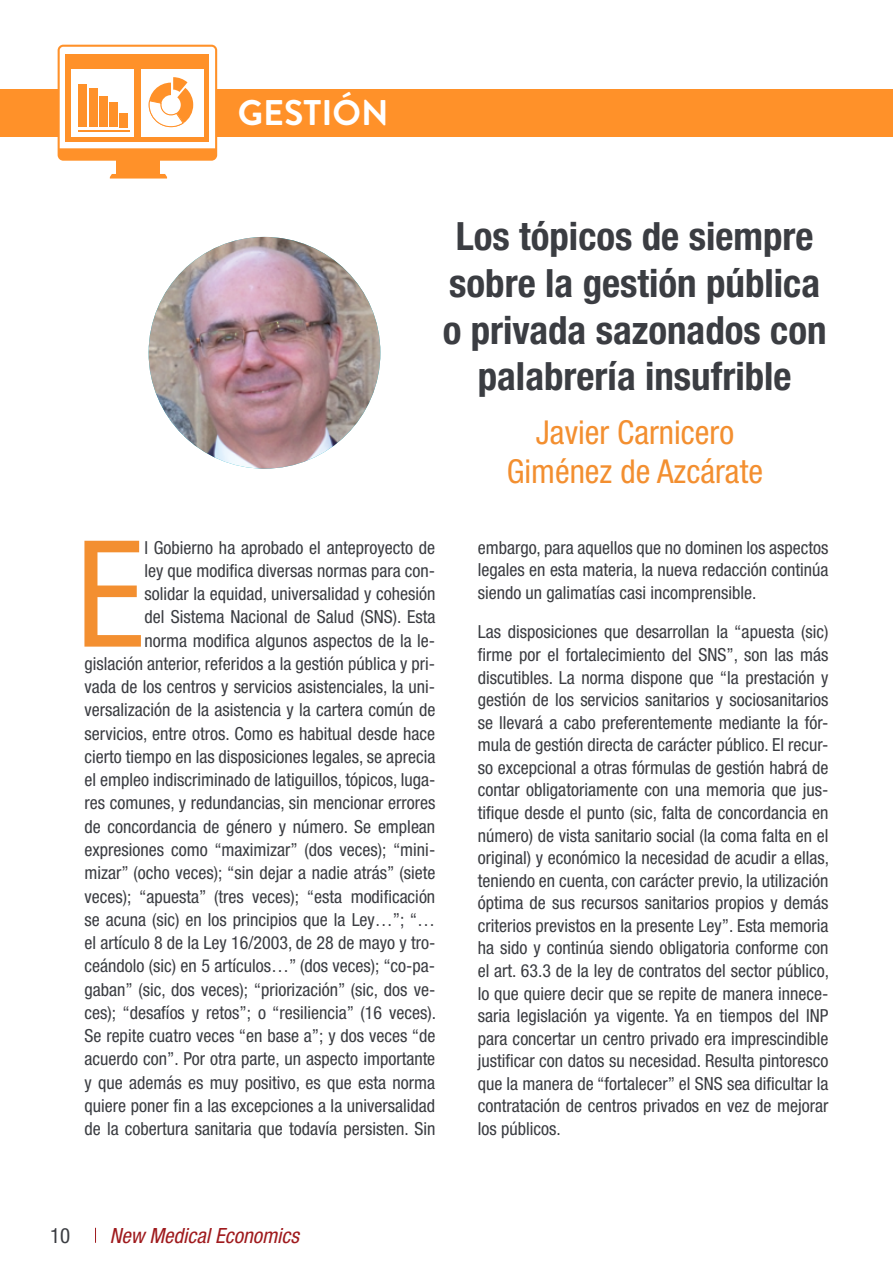
<style>
.page{position:relative;width:893px;height:1263px;background:#fff}
.page>*{position:absolute;margin:0;border:0;box-sizing:border-box;transform-origin:0 0}
.t1{font:condensed 148.2px "Helvetica Neue LT Std";color:#f38f30}
.t2{font:700 condensed 39px/46.8px "Helvetica Neue LT Std";color:#3b3d42;text-align:center}
.t3{font:700 35.7px "Brandon Grotesque";color:#fff}
.t4{font:condensed 33px/39.6px "Helvetica Neue LT Std";color:#f38f30;text-align:center}
.t5{font:italic condensed 21px "Helvetica Neue LT Std";color:#9f1a1d}
.t6{font:condensed 21px "Helvetica Neue LT Std";color:#3b3d42}
.t7{font:condensed 18px/23.2px "Helvetica Neue LT Std";color:#3b3d42;text-align:justify}
</style>
<div class="page">
<svg style="left:95px;top:1228px;width:1px;height:15px"></svg>
<img style="left:149px;top:237px;width:231px;height:232px;border-radius:116px">
<div style="left:0;top:89px;width:893px;height:47px;background:#ff9129"></div>
<svg style="left:110px;top:174px;width:57px;height:5px"></svg>
<div style="left:117px;top:153px;width:43px;height:21px;background:#ff9129"></div>
<div style="left:58px;top:45px;width:159px;height:116px;background:linear-gradient(to right,#ff9129,#ff9129);border-radius:6px"></div>
<svg style="left:60px;top:47px;width:155px;height:101px"></svg>
<div style="left:99px;top:97px;width:9px;height:30px;background:#ff9129"></div>
<div style="left:109px;top:103px;width:9px;height:24px;background:#ff9129"></div>
<div style="left:120px;top:113px;width:8px;height:14px;background:#ff9129"></div>
<div style="left:78px;top:84px;width:8px;height:43px;background:#ff9129"></div>
<h3 class="t3" style="left:238px;top:88px;width:152px">GESTIÓN</h3>
<h2 class="t2" style="left:443px;top:212px;width:385px">Los tópicos de siempre sobre la gestión pública o privada sazonados con palabrería insufrible</h2>
<h3 class="t4" style="left:507px;top:412px;width:258px">Javier Carnicero<br>Giménez de Azcárate</h3>
<p class="t7" style="left:84px;top:535px;width:353px;text-align:right">l Gobierno ha aprobado el anteproyecto de<br>ley que modifica diversas normas para con-<br>solidar la equidad, universalidad y cohesión<br>del Sistema Nacional de Salud (SNS). Esta<br>norma modifica algunos aspectos de la le&shy;gislación anterior, referidos a la gestión pública y pri&shy;vada de los centros y servicios asistenciales, la uni&shy;versalización de la asistencia y la cartera común de servicios, entre otros. Como es habitual desde hace cierto tiempo en las disposiciones legales, se aprecia el empleo indiscriminado de latiguillos, tópicos, luga&shy;res comunes, y redundancias, sin mencionar errores de concordancia de género y número. Se emplean expresiones como “maximizar” (dos veces); “mini&shy;mizar” (ocho veces); “sin dejar a nadie atrás” (siete veces); “apuesta” (tres veces); “esta modificación se acuna (sic) en los principios que la Ley…”; “… el artículo 8 de la Ley 16/2003, de 28 de mayo y tro&shy;ceándolo (sic) en 5 artículos…” (dos veces); “co-pa&shy;gaban” (sic, dos veces); “priorización” (sic, dos ve&shy;ces); “desafíos y retos”; o “resiliencia” (16 veces).<br>Se repite cuatro veces “en base a”; y dos veces “de acuerdo con”. Por otra parte, un aspecto importante y que además es muy positivo, es que esta norma quiere poner fin a las excepciones a la universalidad de la cobertura sanitaria que todavía persisten. Sin</p>
<h1 class="t1" style="left:76px;top:508px;width:70px">E</h1>
<p class="t7" style="left:478px;top:536px;width:352px;line-height:22.5px">embargo, para aquellos que no dominen los aspectos legales en esta materia, la nueva redacción continúa siendo un galimatías casi incomprensible.</p>
<p class="t7" style="left:478px;top:621px;width:353px;line-height:22.5px">Las disposiciones que desarrollan la “apuesta (sic) firme por el fortalecimiento del SNS”, son las más discutibles. La norma dispone que “la prestación y gestión de los servicios sanitarios y sociosanitarios se llevará a cabo preferentemente mediante la fór&shy;mula de gestión directa de carácter público. El recur&shy;so excepcional a otras fórmulas de gestión habrá de contar obligatoriamente con una memoria que jus&shy;tifique desde el punto (sic, falta de concordancia en número) de vista sanitario social (la coma falta en el original) y económico la necesidad de acudir a ellas, teniendo en cuenta, con carácter previo, la utilización óptima de sus recursos sanitarios propios y demás criterios previstos en la presente Ley”. Esta memoria ha sido y continúa siendo obligatoria conforme con el art. 63.3 de la ley de contratos del sector público, lo que quiere decir que se repite de manera innece&shy;saria legislación ya vigente. Ya en tiempos del INP para concertar un centro privado era imprescindible justificar con datos su necesidad. Resulta pintoresco que la manera de “fortalecer” el SNS sea dificultar la contratación de centros privados en vez de mejorar los públicos.</p>
<p class="t6" style="left:50px;top:1223px;width:22px">10</p>
<p class="t5" style="left:110px;top:1223px;width:191px">New Medical Economics</p>
</div>
